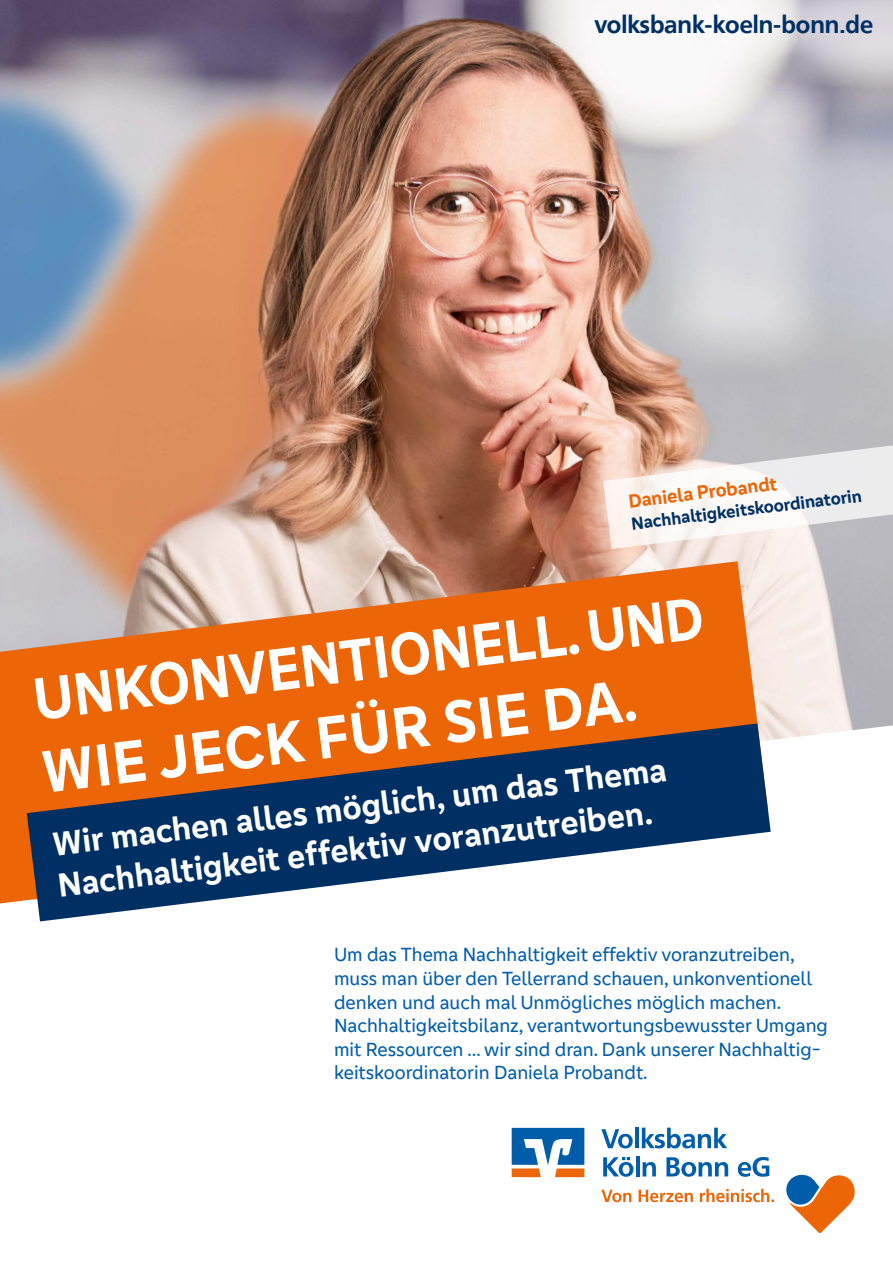
<style>
.page{position:relative;width:893px;height:1263px;background:#fff}
.page>*{position:absolute;margin:0;border:0;box-sizing:border-box;transform-origin:0 0}
.t1{font:700 61.8px/73.2px "Genos GFG";color:#fff;scale:.95 1}
.t2{font:700 34.5px/41.4px "Genos GFG";color:#fff}
.t3{font:700 24px "Frutiger VR";color:#003063}
.t4{font:19.65px/23.5px "Genos GFG";color:#005da9}
.t5{font:700 19.65px "Genos GFG";color:#ec6608}
.t6{font:700 18.15px "Genos GFG";color:#003063}
</style>
<div class="page">
<img style="left:0;top:0;width:893px;height:740px">
<svg style="left:512px;top:1128px;width:72px;height:49px"></svg>
<svg style="left:601px;top:1129px;width:32px;height:19px"></svg>
<hr style="left:635px;top:1128px;width:4px;height:20px;background:#005da9">
<svg style="left:642px;top:1128px;width:85px;height:20px"></svg>
<svg style="left:603px;top:1157px;width:30px;height:20px"></svg>
<hr style="left:636px;top:1156px;width:3px;height:20px;background:#005da9">
<svg style="left:642px;top:1162px;width:14px;height:14px"></svg>
<svg style="left:666px;top:1157px;width:62px;height:20px"></svg>
<svg style="left:738px;top:1157px;width:31px;height:20px"></svg>
<svg style="left:601px;top:1189px;width:173px;height:13px"></svg>
<svg style="left:786px;top:1174px;width:69px;height:59px"></svg>
<svg style="left:603px;top:439px;width:290px;height:110px"></svg>
<svg style="left:0;top:561px;width:768px;height:342px;background:#e37b34"></svg>
<svg style="left:27px;top:723px;width:744px;height:198px;fill:#003063"></svg>
<svg style="left:685px;top:0;width:208px;height:89px"></svg>
<p class="t3" style="left:594px;top:11px;width:280px">volksbank-koeln-bonn.de</p>
<p class="t5" style="left:627px;top:490px;width:151px;rotate:-7deg">Daniela Probandt</p>
<p class="t6" style="left:630px;top:513px;width:233px;rotate:-7deg">Nachhaltigkeitskoordinatorin</p>
<h1 class="t1" style="left:29px;top:664px;width:712px;rotate:-7deg">UNKONVENTIONELL. UND<br>WIE JECK FÜR SIE DA.</h1>
<h2 class="t2" style="left:51px;top:824px;width:619px;rotate:-7deg">Wir machen alles möglich, um das Thema<br>Nachhaltigkeit effektiv voranzutreiben.</h2>
<p class="t4" style="left:334px;top:943px;width:495px">Um das Thema Nachhaltigkeit effektiv voranzutreiben, muss man über den Tellerrand schauen, unkonventionell denken und auch mal Unmögliches möglich machen.<br>Nachhaltigkeitsbilanz, verantwortungsbewusster Umgang mit Ressourcen … wir sind dran. Dank unserer Nachhaltig&shy;keitskoordinatorin Daniela Probandt.</p>
</div>
